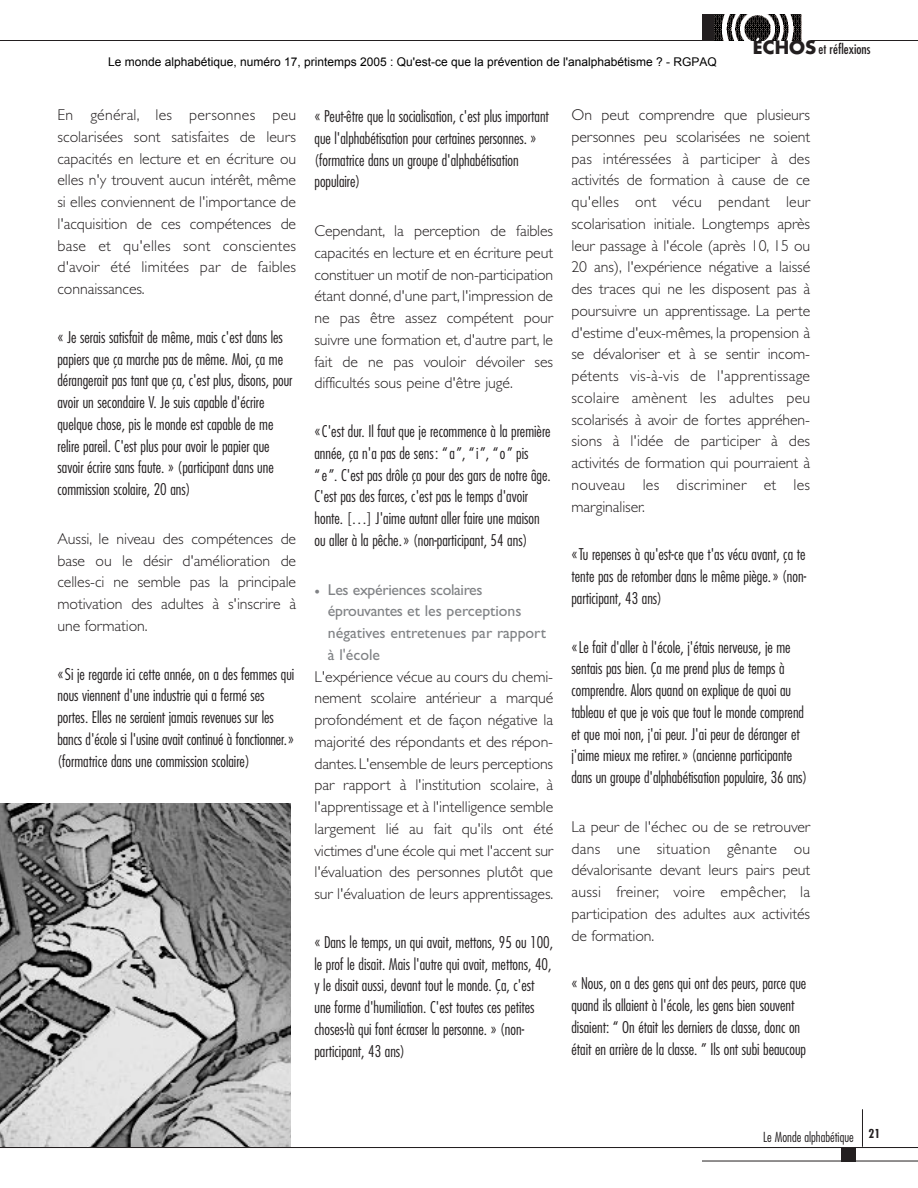
<style>
.page{position:relative;width:918px;height:1188px;background:#fff}
.page>*{position:absolute;margin:0;border:0;box-sizing:border-box;transform-origin:0 0}
.t1{font:300 15.75px/21.8px "Gill Sans";letter-spacing:-.005em;color:#231f20;text-align:justify}
.t2{font:300 condensed 15.75px/21.8px "Futura";color:#231f20}
.t3{font:15.75px/21.8px "Gill Sans";color:#808285}
.t4{font:300 condensed 13.5px "Futura";color:#231f20}
.t5{font:condensed 13.5px "Futura";color:#231f20}
.t6{font:12px "Arial";color:#000}
.t7{font:700 condensed 12px "Futura";color:#231f20}
.s1{font-weight:700;font-stretch:normal;font-size:18px}
</style>
<div class="page">
<img style="left:0;top:803px;width:290px;height:344px">
<hr style="left:702px;top:1161px;width:216px;height:1px;background:#231f20">
<hr style="left:862px;top:1109px;width:1px;height:38px;background:#231f20">
<div style="left:842px;top:1148px;width:14px;height:14px;background:#231f20"></div>
<hr style="left:0;top:1147px;width:918px;height:1px;background:#231f20">
<hr style="left:0;top:40px;width:918px;height:1px;background:#231f20">
<div style="left:702px;top:14px;width:109px;height:27px;background:#231f20"></div>
<img style="left:714px;top:14px;width:97px;height:27px">
<svg style="left:756px;top:37px;width:4px;height:4px"></svg>
<p class="t6" style="left:108px;top:54px;width:610px">Le monde alphabétique, numéro 17, printemps 2005 : Qu'est-ce que la prévention de l'analphabétisme ? - RGPAQ</p>
<p class="t5" style="left:753px;top:43px;width:119px"><span class="s1">ÉCHOS</span> et réflexions</p>
<p class="t1" style="left:57px;top:106px;width:240px">En général, les personnes peu scolarisées sont satisfaites de leurs capacités en lecture et en écriture ou elles n'y trouvent aucun intérêt, même si elles conviennent de l'importance de l'acquisition de ces compétences de base et qu'elles sont conscientes d'avoir été limitées par de faibles connaissances.</p>
<p class="t2" style="left:57px;top:327px;width:237px">« Je serais satisfait de même, mais c'est dans les papiers que ça marche pas de même. Moi, ça me dérangerait pas tant que ça, c'est plus, disons, pour avoir un secondaire V. Je suis capable d'écrire quelque chose, pis le monde est capable de me relire pareil. C'est plus pour avoir le papier que savoir écrire sans faute. » (participant dans une commission scolaire, 20 ans)</p>
<p class="t1" style="left:57px;top:530px;width:240px">Aussi, le niveau des compétences de base ou le désir d'amélioration de celles-ci ne semble pas la principale motivation des adultes à s'inscrire à une formation.</p>
<p class="t2" style="left:57px;top:664px;width:238px">«Si je regarde ici cette année, on a des femmes qui nous viennent d'une industrie qui a fermé ses portes. Elles ne seraient jamais revenues sur les bancs d'école si l'usine avait continué à fonctionner.» (formatrice dans une commission scolaire)</p>
<p class="t2" style="left:315px;top:106px;width:236px">« Peut-être que la socialisation, c'est plus important que l'alphabétisation pour certaines personnes. » (formatrice dans un groupe d'alphabétisation populaire)</p>
<p class="t1" style="left:314px;top:222px;width:240px">Cependant, la perception de faibles capacités en lecture et en écriture peut constituer un motif de non-participation étant donné, d'une part, l'impression de ne pas être assez compétent pour suivre une formation et, d'autre part, le fait de ne pas vouloir dévoiler ses difficultés sous peine d'être jugé.</p>
<p class="t2" style="left:314px;top:421px;width:238px">«C'est dur. Il faut que je recommence à la première année, ça n'a pas de sens: “a”, “i”, “o” pis “e”. C'est pas drôle ça pour des gars de notre âge.<br>C'est pas des farces, c'est pas le temps d'avoir honte. […] J'aime autant aller faire une maison ou aller à la pêche.» (non-participant, 54 ans)</p>
<p class="t3" style="left:328px;top:580px;width:220px;text-indent:-13px">• Les expériences scolaires éprouvantes et les perceptions négatives entretenues par rapport à l'école</p>
<p class="t1" style="left:314px;top:667px;width:240px">L'expérience vécue au cours du chemi&shy;nement scolaire antérieur a marqué profondément et de façon négative la majorité des répondants et des répon&shy;dantes. L'ensemble de leurs perceptions par rapport à l'institution scolaire, à l'apprentissage et à l'intelligence semble largement lié au fait qu'ils ont été victimes d'une école qui met l'accent sur l'évaluation des personnes plutôt que sur l'évaluation de leurs apprentissages.</p>
<p class="t2" style="left:314px;top:932px;width:240px">« Dans le temps, un qui avait, mettons, 95 ou 100, le prof le disait. Mais l'autre qui avait, mettons, 40, y le disait aussi, devant tout le monde. Ça, c'est une forme d'humiliation. C'est toutes ces petites choses-là qui font écraser la personne. » (non&shy;participant, 43 ans)</p>
<p class="t1" style="left:572px;top:106px;width:240px">On peut comprendre que plusieurs personnes peu scolarisées ne soient pas intéressées à participer à des activités de formation à cause de ce qu'elles ont vécu pendant leur scolarisation initiale. Longtemps après leur passage à l'école (après 10, 15 ou 20 ans), l'expérience négative a laissé des traces qui ne les disposent pas à poursuivre un apprentissage. La perte d'estime d'eux-mêmes, la propension à se dévaloriser et à se sentir incom&shy;pétents vis-à-vis de l'apprentissage scolaire amènent les adultes peu scolarisés à avoir de fortes appréhen&shy;sions à l'idée de participer à des activités de formation qui pourraient à nouveau les discriminer et les marginaliser.</p>
<p class="t2" style="left:572px;top:545px;width:236px;text-align:justify">«Tu repenses à qu'est-ce que t'as vécu avant, ça te tente pas de retomber dans le même piège.» (non&shy;participant, 43 ans)</p>
<p class="t2" style="left:572px;top:637px;width:237px">«Le fait d'aller à l'école, j'étais nerveuse, je me sentais pas bien. Ça me prend plus de temps à comprendre. Alors quand on explique de quoi au tableau et que je vois que tout le monde comprend et que moi non, j'ai peur. J'ai peur de déranger et j'aime mieux me retirer.» (ancienne participante dans un groupe d'alphabétisation populaire, 36 ans)</p>
<p class="t1" style="left:572px;top:818px;width:240px">La peur de l'échec ou de se retrouver dans une situation gênante ou dévalorisante devant leurs pairs peut aussi freiner, voire empêcher, la participation des adultes aux activités de formation.</p>
<p class="t2" style="left:572px;top:974px;width:236px">« Nous, on a des gens qui ont des peurs, parce que quand ils allaient à l'école, les gens bien souvent disaient: “ On était les derniers de classe, donc on était en arrière de la classe. ” Ils ont subi beaucoup</p>
<p class="t4" style="left:763px;top:1131px;width:92px">Le Monde alphabétique</p>
<p class="t7" style="left:869px;top:1129px;width:13px">21</p>
</div>
